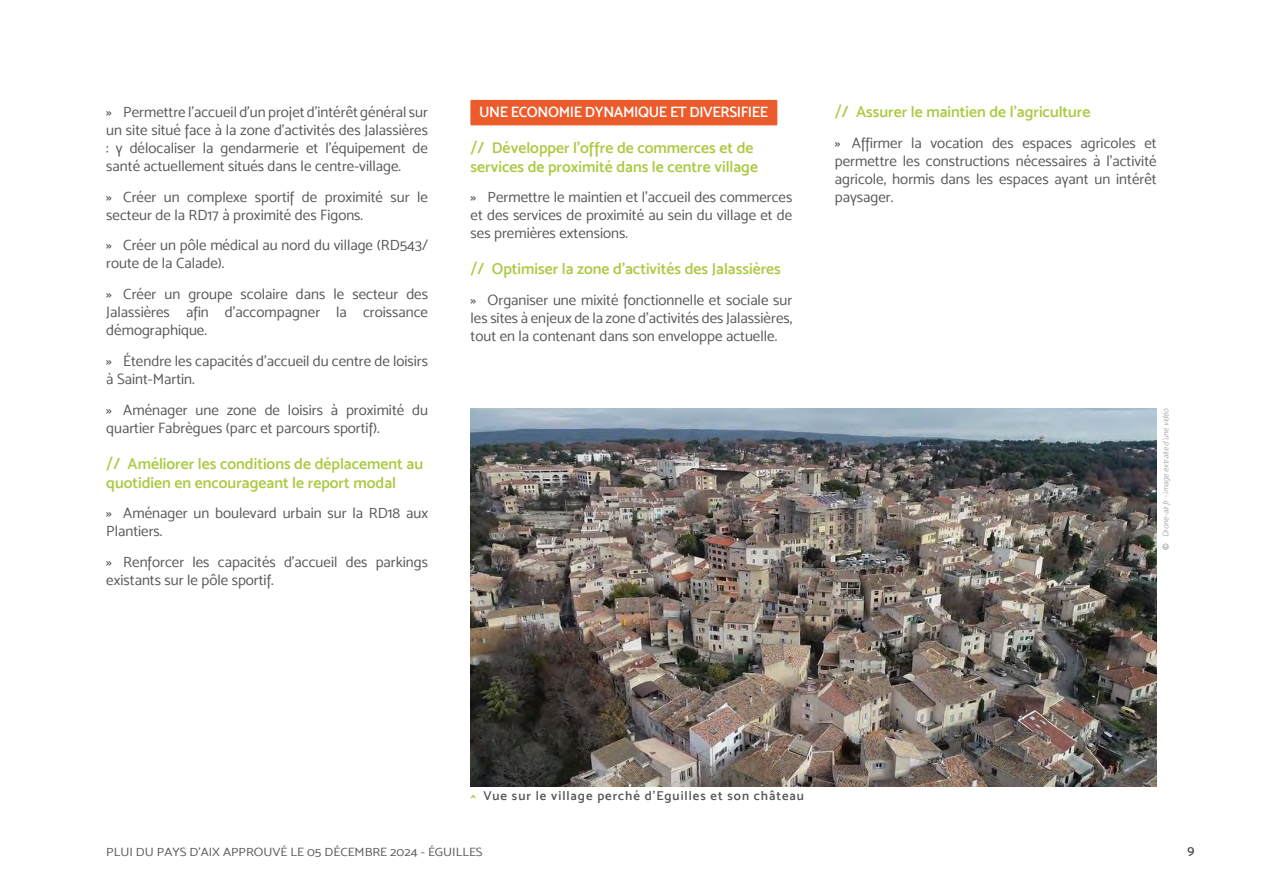
<style>
.page{position:relative;width:1263px;height:893px;background:#fff}
.page>*{position:absolute;margin:0;border:0;box-sizing:border-box;transform-origin:0 0}
.t1{font:15.75px/18.9px "Mosk Semi Bold 600";color:#abca41}
.t2{font:15px/18px "Mosk Normal 400";color:#575756}
.Titre_4_simple_-_orange{font:15px "Mosk Semi Bold 600";letter-spacing:-.025em;color:#fff}
.t3{font:13.5px "Mosk Normal 400";color:#575756}
.t4{font:12.9px "Mosk Semi Bold 600";letter-spacing:.075em;color:#575756}
.t5{font:12px "Mosk Normal 400";color:#575756;scale:1.1 1}
.t6{font:italic 8.25px "Mosk Extra Light 200";color:#909090}
.s1{font-family:"Mosk Medium 500"}
.s2{font-family:"Interstate"}
.s3{font-family:"Mosk Medium 500";font-style:normal}
.s4{color:#abca41}
</style>
<div class="page">
<div style="left:471px;top:101px;width:306px;height:24px;background:#eb5b2b"></div>
<div style="left:471px;top:100px;width:306px;height:24px;background:#eb5b2b"></div>
<img style="left:471px;top:408px;width:686px;height:379px">
<p class="t2" style="left:106px;top:103px;width:323px;text-align:justify"><span class="s1">»</span> Permettre l’accueil d’un projet d’intérêt général sur un site situé face à la zone d'activités des Jalassières : y délocaliser la gendarmerie et l’équipement de santé actuellement situés dans le centre-village.</p>
<p class="t2" style="left:106px;top:187px;width:323px"><span class="s1">»</span> Créer un complexe sportif de proximité sur le secteur de la RD17 à proximité des Figons.</p>
<p class="t2" style="left:106px;top:236px;width:323px"><span class="s1">»</span> Créer un pôle médical au nord du village (RD543/ route de la Calade).</p>
<p class="t2" style="left:106px;top:285px;width:323px;text-align:justify"><span class="s1">»</span> Créer un groupe scolaire dans le secteur des Jalassières afin d’accompagner la croissance démographique.</p>
<p class="t2" style="left:106px;top:352px;width:323px"><span class="s1">»</span> Étendre les capacités d’accueil du centre de loisirs à Saint-Martin.</p>
<p class="t2" style="left:106px;top:401px;width:323px"><span class="s1">»</span> Aménager une zone de loisirs à proximité du quartier Fabrègues (parc et parcours sportif).</p>
<p class="t1" style="left:106px;top:454px;width:318px"><span class="s2">/</span>/ Améliorer les conditions de déplacement au quotidien en encourageant le report modal</p>
<p class="t2" style="left:106px;top:504px;width:323px"><span class="s1">»</span> Aménager un boulevard urbain sur la RD18 aux<br>Plantiers.</p>
<p class="t2" style="left:106px;top:553px;width:323px"><span class="s1">»</span> Renforcer les capacités d'accueil des parkings existants sur le pôle sportif.</p>
<p class="Titre_4_simple_-_orange" style="left:479px;top:103px;width:291px">UNE ECONOMIE DYNAMIQUE ET DIVERSIFIEE</p>
<p class="t1" style="left:471px;top:138px;width:289px"><span class="s2">/</span>/ Développer l'offre de commerces et de services de proximité dans le centre village</p>
<p class="t2" style="left:471px;top:188px;width:323px;text-align:justify"><span class="s1">»</span> Permettre le maintien et l’accueil des commerces et des services de proximité au sein du village et de ses premières extensions.</p>
<p class="t1" style="left:471px;top:259px;width:312px"><span class="s2">/</span>/ Optimiser la zone d'activités des Jalassières</p>
<p class="t2" style="left:471px;top:291px;width:323px;text-align:justify"><span class="s1">»</span> Organiser une mixité fonctionnelle et sociale sur les sites à enjeux de la zone d'activités des Jalassières, tout en la contenant dans son enveloppe actuelle.</p>
<p class="t1" style="left:835px;top:102px;width:257px"><span class="s2">/</span>/ Assurer le maintien de l'agriculture</p>
<p class="t2" style="left:835px;top:134px;width:323px;text-align:justify"><span class="s1">»</span> Affirmer la vocation des espaces agricoles et permettre les constructions nécessaires à l’activité agricole, hormis dans les espaces ayant un intérêt paysager.</p>
<p class="t6" style="left:1161px;top:550px;width:145px;rotate:-90deg"><span class="s3">©</span> Drone-air.fr-image extraite d'une vidéo</p>
<p class="t4" style="left:471px;top:788px;width:335px"><span class="s4">^</span> Vue sur le village perché d'Eguilles et son château</p>
<p class="t5" style="left:106px;top:844px;width:344px">PLUI DU PAYS D’AIX APPROUVÉ LE 05 DÉCEMBRE 2024 - ÉGUILLES</p>
<p class="t3" style="left:1187px;top:842px;width:8px">9</p>
</div>
